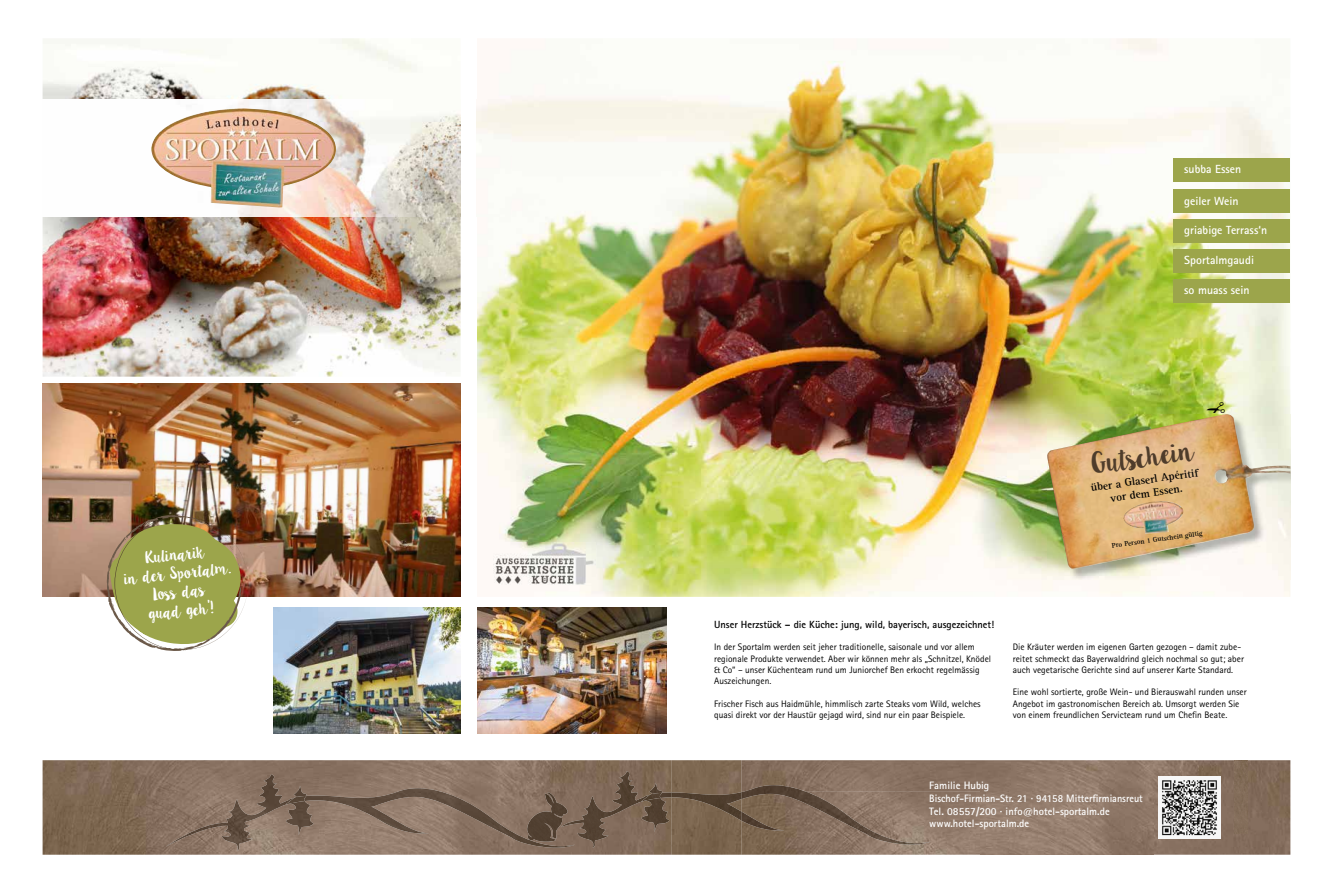
<style>
.page{position:relative;width:1333px;height:893px;background:#fff}
.page>*{position:absolute;margin:0;border:0;box-sizing:border-box;transform-origin:0 0}
.t1{font:24.2px "Lilly Belle";color:#4e3c2b}
.t2{font:13.8px/18.8px "Lilly Belle";color:#fff;text-align:center}
.t3{font:700 11.8px "Rotis Sans Serif";color:#fff}
.t4{font:700 11.1px/13.3px "Rotis Serif";color:#000;text-align:center}
.t5{font:700 10.7px/12.9px "Rotis Sans Serif";color:#fff}
.t6{font:700 10.4px "Rotis Sans Serif";color:#000}
.t7{font:9.4px/11.3px "Rotis Sans Serif";color:#000}
.t8{font:700 7.1px "Rotis Serif";color:#000}
</style>
<div class="page">
<img style="left:477px;top:38px;width:813px;height:559px">
<img style="left:43px;top:38px;width:417px;height:339px">
<img style="left:43px;top:384px;width:417px;height:213px">
<img style="left:476px;top:99px;width:36px;height:118px">
<img style="left:43px;top:99px;width:417px;height:118px">
<img style="left:151px;top:108px;width:185px;height:99px">
<svg style="left:107px;top:515px;width:141px;height:136px;background:#a4a265"></svg>
<img style="left:477px;top:607px;width:189px;height:126px">
<img style="left:273px;top:607px;width:187px;height:126px">
<img style="left:43px;top:760px;width:1247px;height:95px">
<img style="left:1234px;top:760px;width:13px;height:74px">
<img style="left:1158px;top:777px;width:61px;height:61px">
<img style="left:494px;top:543px;width:102px;height:42px">
<div style="left:1173px;top:158px;width:117px;height:23px;background:#9ca54b"></div>
<div style="left:1173px;top:189px;width:117px;height:24px;background:#9ca54b"></div>
<div style="left:1173px;top:219px;width:117px;height:24px;background:#9ca54b"></div>
<div style="left:1173px;top:249px;width:117px;height:23px;background:#9ca54b"></div>
<div style="left:1173px;top:279px;width:117px;height:23px;background:#9ca54b"></div>
<img style="left:1047px;top:569px;width:243px;height:11px">
<img style="left:1047px;top:414px;width:243px;height:155px">
<img style="left:1123px;top:501px;width:60px;height:33px">
<img style="left:526px;top:792px;width:35px;height:26px">
<img style="left:166px;top:774px;width:148px;height:77px">
<img style="left:294px;top:788px;width:198px;height:30px">
<img style="left:376px;top:818px;width:53px;height:16px">
<img style="left:473px;top:818px;width:88px;height:30px">
<img style="left:285px;top:796px;width:21px;height:9px">
<img style="left:561px;top:771px;width:108px;height:77px">
<svg style="left:659px;top:792px;width:12px;height:6px"></svg>
<img style="left:741px;top:785px;width:190px;height:60px">
<img style="left:671px;top:792px;width:70px;height:29px">
<img style="left:641px;top:793px;width:21px;height:9px">
<svg style="left:1205px;top:402px;width:19px;height:13px"></svg>
<h2 class="t2" style="left:120px;top:551px;width:109px;rotate:-6deg">Kulinarik<br>in der Sportalm.<br>Loss das<br>guad geh'!</h2>
<p class="t3" style="left:1184px;top:162px;width:58px">subba Essen</p>
<p class="t3" style="left:1184px;top:193px;width:56px">geiler Wein</p>
<p class="t3" style="left:1184px;top:223px;width:84px">griabige Terrass‘n</p>
<p class="t3" style="left:1184px;top:253px;width:71px">Sportalmgaudi</p>
<p class="t3" style="left:1184px;top:283px;width:67px">so muass sein</p>
<h1 class="t1" style="left:1088px;top:446px;width:106px;rotate:-8deg">Gutschein</h1>
<p class="t4" style="left:1090px;top:481px;width:109px;rotate:-8deg">über a Glaserl Apéritif vor dem Essen.</p>
<p class="t8" style="left:1111px;top:541px;width:93px;rotate:-8deg">Pro Person 1 Gutschein gültig</p>
<p class="t6" style="left:714px;top:618px;width:282px">Unser Herzstück – die Küche: jung, wild, bayerisch, ausgezeichnet!</p>
<p class="t7" style="left:714px;top:641px;width:278px">In der Sportalm werden seit jeher traditionelle, saisonale und vor allem regionale Produkte verwendet. Aber wir können mehr als „Schnitzel, Knödel &amp; Co“ – unser Küchenteam rund um Juniorchef Ben erkocht regelmässig Auszeichungen.</p>
<p class="t7" style="left:714px;top:698px;width:268px">Frischer Fisch aus Haidmühle, himmlisch zarte Steaks vom Wild, welches quasi direkt vor der Haustür gejagd wird, sind nur ein paar Beispiele.</p>
<p class="t7" style="left:1012px;top:641px;width:233px">Die Kräuter werden im eigenen Garten gezogen – damit zube&shy;reitet schmeckt das Bayerwaldrind gleich nochmal so gut; aber auch vegetarische Gerichte sind auf unserer Karte Standard.</p>
<p class="t7" style="left:1012px;top:686px;width:235px">Eine wohl sortierte, große Wein- und Bierauswahl runden unser<br>Angebot im gastronomischen Bereich ab. Umsorgt werden Sie von einem freundlichen Servicteam rund um Chefin Beate.</p>
<p class="t5" style="left:929px;top:778px;width:215px">Familie Hubig<br>Bischof-Firmian-Str. 21 · 94158 Mitterfirmiansreut Tel. 08557/200 · info@hotel-sportalm.de www.hotel-sportalm.de</p>
</div>
